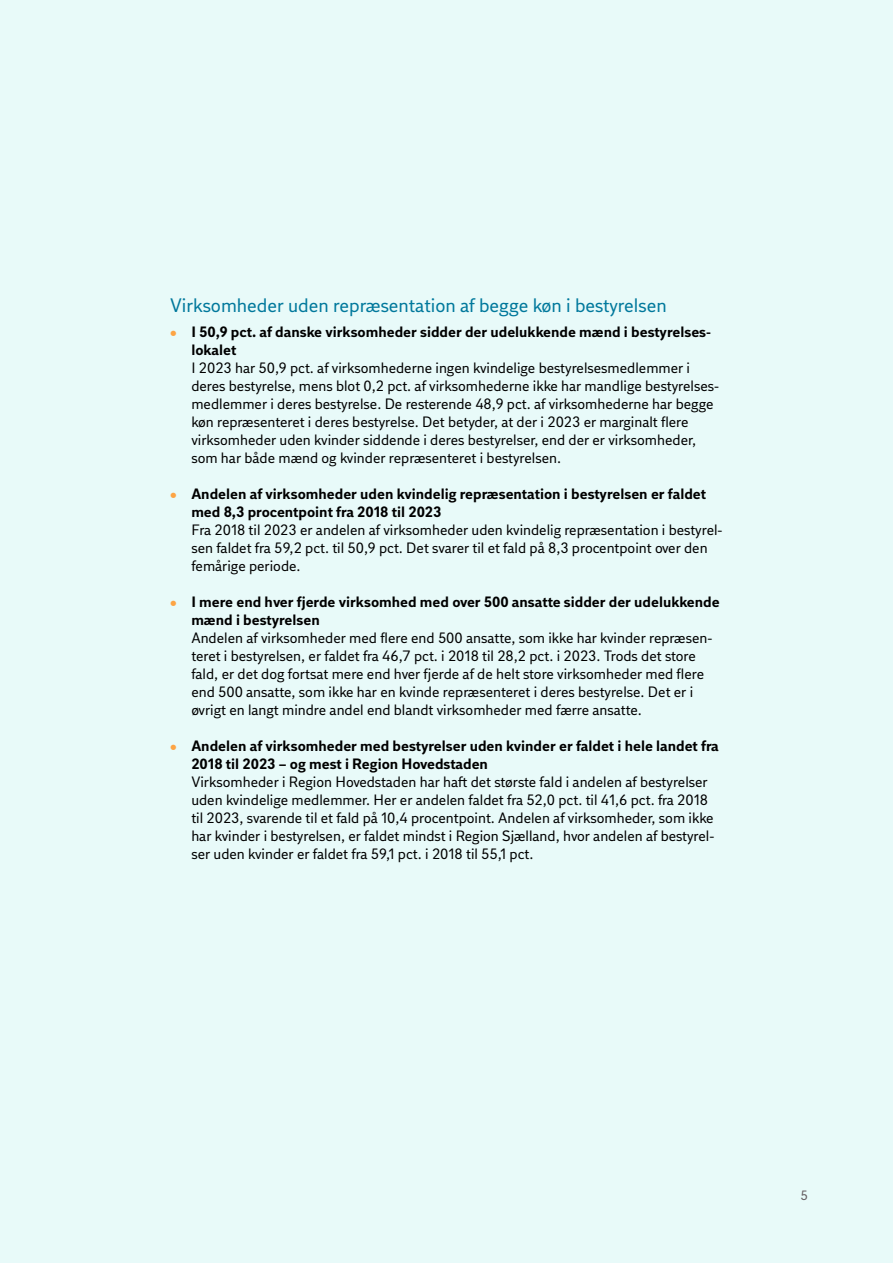
<style>
.page{position:relative;width:893px;height:1263px;background:#e8faf9}
.page>*{position:absolute;margin:0;border:0;box-sizing:border-box;transform-origin:0 0}
.t1{font:19.5px "DI Sans";color:#00789c}
.t2{font:15px/18px "DI Sans";color:#000}
.t3{font:700 15px/18px "DI Sans";color:#000}
.t4{font:13.5px "DI Sans";color:#655d61}
.s1{color:#fda444}
</style>
<div class="page">
<h1 class="t1" style="left:170px;top:293px;width:498px">Virksomheder uden repræsentation af begge køn i bestyrelsen</h1>
<p class="t3" style="left:191px;top:323px;width:521px;text-indent:-21px"><span class="s1">•</span> I 50,9 pct. af danske virksomheder sidder der udelukkende mænd i bestyrelses&shy;lokalet</p>
<p class="t2" style="left:191px;top:359px;width:529px">I 2023 har 50,9 pct. af virksomhederne ingen kvindelige bestyrelsesmedlemmer i deres bestyrelse, mens blot 0,2 pct. af virksomhederne ikke har mandlige bestyrelses&shy;medlemmer i deres bestyrelse. De resterende 48,9 pct. af virksomhederne har begge køn repræsenteret i deres bestyrelse. Det betyder, at der i 2023 er marginalt flere virksomheder uden kvinder siddende i deres bestyrelser, end der er virksomheder, som har både mænd og kvinder repræsenteret i bestyrelsen.</p>
<p class="t3" style="left:191px;top:485px;width:516px;text-indent:-21px"><span class="s1">•</span> Andelen af virksomheder uden kvindelig repræsentation i bestyrelsen er faldet med 8,3 procentpoint fra 2018 til 2023</p>
<p class="t2" style="left:191px;top:521px;width:533px">Fra 2018 til 2023 er andelen af virksomheder uden kvindelig repræsentation i bestyrel&shy;sen faldet fra 59,2 pct. til 50,9 pct. Det svarer til et fald på 8,3 procentpoint over den femårige periode.</p>
<p class="t3" style="left:191px;top:593px;width:530px;text-indent:-21px"><span class="s1">•</span> I mere end hver fjerde virksomhed med over 500 ansatte sidder der udelukkende mænd i bestyrelsen</p>
<p class="t2" style="left:191px;top:629px;width:522px">Andelen af virksomheder med flere end 500 ansatte, som ikke har kvinder repræsen&shy;teret i bestyrelsen, er faldet fra 46,7 pct. i 2018 til 28,2 pct. i 2023. Trods det store fald, er det dog fortsat mere end hver fjerde af de helt store virksomheder med flere end 500 ansatte, som ikke har en kvinde repræsenteret i deres bestyrelse. Det er i øvrigt en langt mindre andel end blandt virksomheder med færre ansatte.</p>
<p class="t3" style="left:191px;top:737px;width:529px;text-indent:-21px"><span class="s1">•</span> Andelen af virksomheder med bestyrelser uden kvinder er faldet i hele landet fra<br>2018 til 2023 – og mest i Region Hovedstaden</p>
<p class="t2" style="left:191px;top:773px;width:525px">Virksomheder i Region Hovedstaden har haft det største fald i andelen af bestyrelser uden kvindelige medlemmer. Her er andelen faldet fra 52,0 pct. til 41,6 pct. fra 2018 til 2023, svarende til et fald på 10,4 procentpoint. Andelen af virksomheder, som ikke har kvinder i bestyrelsen, er faldet mindst i Region Sjælland, hvor andelen af bestyrel&shy;ser uden kvinder er faldet fra 59,1 pct. i 2018 til 55,1 pct.</p>
<p class="t4" style="left:800px;top:1187px;width:9px">5</p>
</div>
